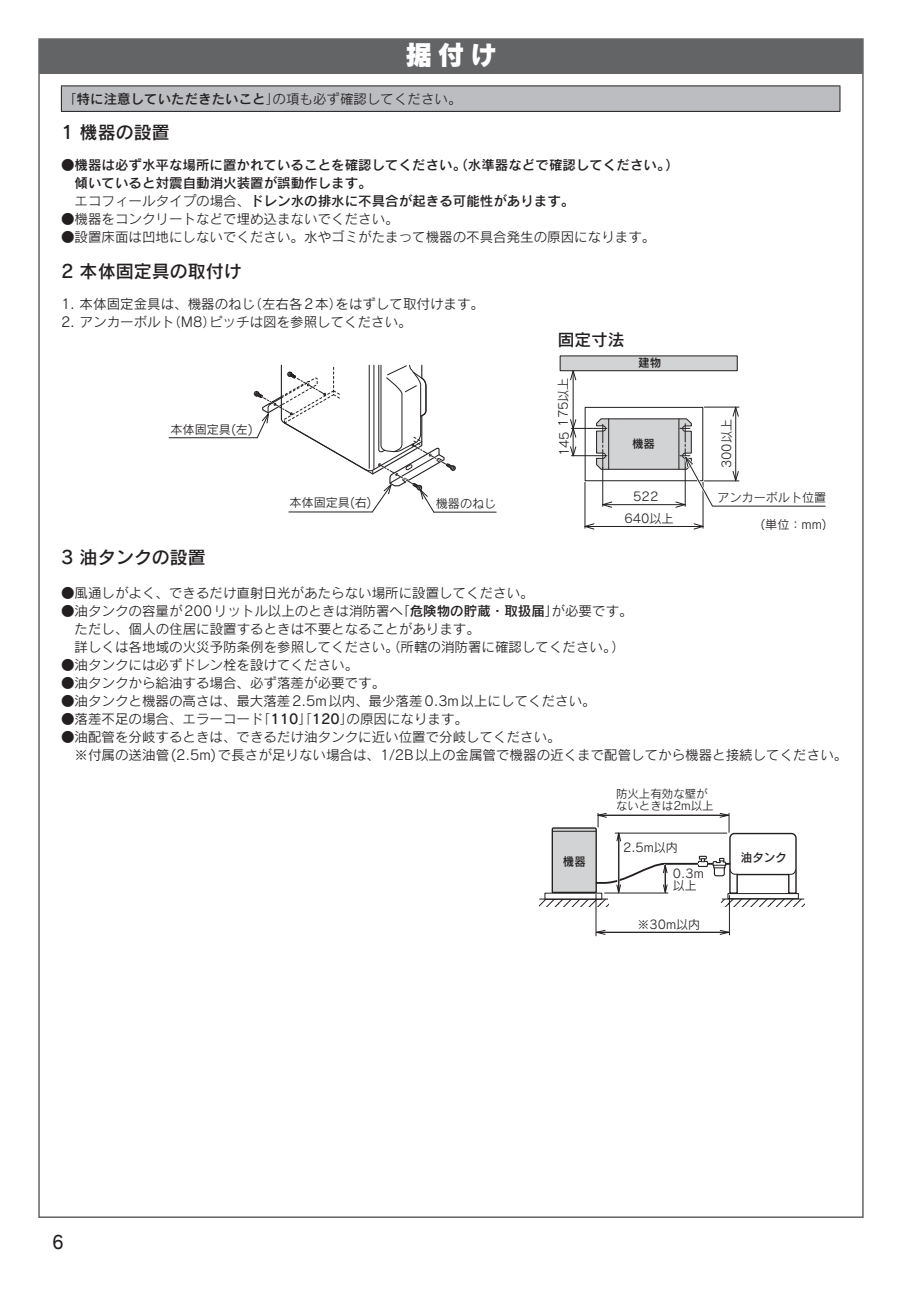
<style>
.page{position:relative;width:919px;height:1289px;background:#fff}
.page>*{position:absolute;margin:0;border:0;box-sizing:border-box;transform-origin:0 0}
.t1{font:27px "Rodin Pro EB 90 pv RKSJ H";color:#fff}
.t2{font:18px "Rodin Pro DB 90 pv RKSJ H";color:#231f20}
.t3{font:18px "Rodin Pro DB 90 pv RKSJ H";color:#231f20;scale:.9 1}
.t4{font:16.65px "Rodin Pro DB 90 pv RKSJ H";color:#231f20}
.t5{font:13.5px/18px "Rodin Pro M 90 pv RKSJ H";color:#231f20}
.t6{font:13.5px/18px "Rodin Pro DB 90 pv RKSJ H";color:#231f20}
.t7{font:12.15px/26.5px "Rodin Pro M 90 pv RKSJ H";color:#231f20;text-align:right}
.t8{font:12px/26.2px "Rodin CID M 90 pv RKSJ H";color:#231f20}
.t9{font:12px "Rodin CID DB 90 pv RKSJ H";color:#231f20;scale:.95 1}
.t10{font:11.55px "Rodin Pro DB 90 pv RKSJ H";color:#231f20}
.t11{font:11.4px/12.3px "Rodin CID M 90 pv RKSJ H";color:#231f20}
.s1{font-family:"Rodin Pro DB 90 pv RKSJ H"}
.s2{font-family:"Rodin Pro M 90 pv RKSJ H"}
</style>
<div class="page">
<div style="left:39px;top:39px;width:823px;height:34px;background:#636466"></div>
<div style="left:61px;top:86px;width:778px;height:25px;background:#bbbdc0"></div>
<hr style="left:61px;top:85px;width:779px;height:1px;background:#231f20">
<svg style="left:61px;top:86px;width:1px;height:25px"></svg>
<svg style="left:839px;top:86px;width:1px;height:25px"></svg>
<hr style="left:61px;top:111px;width:779px;height:1px;background:#231f20">
<div style="left:560px;top:356px;width:177px;height:15px;background:#d1d3d4"></div>
<div style="left:559px;top:355px;width:178px;height:16px;border:1px solid #231f20"></div>
<hr style="left:584px;top:482px;width:1px;height:46px;background:#231f20">
<hr style="left:702px;top:482px;width:1px;height:46px;background:#231f20">
<hr style="left:585px;top:526px;width:118px;height:1px;background:#231f20">
<hr style="left:571px;top:455px;width:36px;height:1px;background:#231f20">
<hr style="left:571px;top:428px;width:36px;height:1px;background:#231f20">
<hr style="left:572px;top:371px;width:1px;height:84px;background:#231f20">
<hr style="left:169px;top:437px;width:88px;height:1px;background:#231f20">
<hr style="left:434px;top:512px;width:62px;height:1px;background:#231f20">
<svg style="left:253px;top:364px;width:203px;height:149px"></svg>
<svg style="left:584px;top:523px;width:10px;height:7px"></svg>
<svg style="left:693px;top:523px;width:11px;height:7px"></svg>
<svg style="left:569px;top:369px;width:7px;height:11px"></svg>
<svg style="left:570px;top:419px;width:6px;height:19px"></svg>
<svg style="left:570px;top:446px;width:6px;height:11px"></svg>
<svg style="left:584px;top:406px;width:242px;height:102px"></svg>
<svg style="left:539px;top:899px;width:69px;height:7px"></svg>
<hr style="left:539px;top:898px;width:69px;height:1px;background:#231f20">
<svg style="left:721px;top:899px;width:83px;height:7px"></svg>
<hr style="left:721px;top:898px;width:83px;height:1px;background:#231f20">
<hr style="left:728px;top:895px;width:2px;height:39px;background:#fff">
<hr style="left:595px;top:894px;width:2px;height:41px;background:#fff">
<hr style="left:729px;top:895px;width:1px;height:39px;background:#231f20">
<hr style="left:595px;top:894px;width:1px;height:41px;background:#231f20">
<svg style="left:719px;top:929px;width:11px;height:5px"></svg>
<svg style="left:595px;top:929px;width:10px;height:5px"></svg>
<hr style="left:596px;top:932px;width:132px;height:1px;background:#231f20">
<svg style="left:544px;top:812px;width:254px;height:87px"></svg>
<h1 class="t1" style="left:405px;top:45px;width:93px">据付け</h1>
<p class="t5" style="left:70px;top:91px;width:393px">｢<span class="s1">特に注意していただきたいこと</span>」の項も必ず確認してください。</p>
<h2 class="t2" style="left:61px;top:126px;width:110px">1 機器の設置</h2>
<p class="t6" style="left:75px;top:157px;width:606px;text-indent:-14px"><span class="s2">●</span>機器は必ず水平な場所に置かれていることを確認してください。（水準器などで確認してください。）傾いていると対震自動消火装置が誤動作します。<br><span class="s2">エコフィールタイプの場合、</span>ドレン水の排水に不具合が起きる可能性があります。</p>
<p class="t5" style="left:61px;top:211px;width:339px">●機器をコンクリートなどで埋め込まないでください。</p>
<p class="t5" style="left:61px;top:229px;width:596px">●設置床面は凹地にしないでください。水やゴミがたまって機器の不具合発生の原因になります。</p>
<h2 class="t2" style="left:61px;top:264px;width:182px">2 本体固定具の取付け</h2>
<p class="t5" style="left:61px;top:297px;width:424px">1. 本体固定金具は、機器のねじ（左右各2本）をはずして取付けます。</p>
<p class="t5" style="left:61px;top:315px;width:352px">2. アンカーボルト（M8）ピッチは図を参照してください。</p>
<p class="t7" style="left:170px;top:417px;width:84px">本体固定具(左)</p>
<p class="t7" style="left:289px;top:491px;width:83px">本体固定具(右)</p>
<p class="t7" style="left:436px;top:492px;width:62px">機器のねじ</p>
<p class="t4" style="left:558px;top:334px;width:68px">固定寸法</p>
<p class="t7" style="left:551px;top:456px;width:80px;rotate:-90deg">145 175以上</p>
<p class="t10" style="left:638px;top:359px;width:25px">建物</p>
<p class="t10" style="left:632px;top:440px;width:25px">機器</p>
<p class="t7" style="left:633px;top:484px;width:27px">522</p>
<p class="t7" style="left:624px;top:506px;width:51px">640以上</p>
<p class="t7" style="left:715px;top:468px;width:51px;rotate:-90deg">300以上</p>
<p class="t7" style="left:717px;top:486px;width:111px">アンカーボルト位置(単位：mm)</p>
<h2 class="t2" style="left:61px;top:550px;width:146px">3 油タンクの設置</h2>
<p class="t5" style="left:61px;top:586px;width:474px">●風通しがよく、できるだけ直射日光があたらない場所に設置してください。</p>
<p class="t5" style="left:75px;top:604px;width:559px;text-indent:-14px">●油タンクの容量が200リットル以上のときは消防署へ｢<span class="s1">危険物の貯蔵・取扱届</span>｣が必要です。ただし、個人の住居に設置するときは不要となることがあります。<br>詳しくは各地域の火災予防条例を参照してください。（所轄の消防署に確認してください。）</p>
<p class="t5" style="left:61px;top:658px;width:298px">●油タンクには必ずドレン栓を設けてください。</p>
<p class="t5" style="left:61px;top:676px;width:325px">●油タンクから給油する場合、必ず落差が必要です。</p>
<p class="t5" style="left:61px;top:694px;width:536px">●油タンクと機器の高さは、最大落差2.5m以内、最少落差0.3m以上にしてください。</p>
<p class="t5" style="left:61px;top:712px;width:408px">●落差不足の場合、エラーコード「<span class="s1">110</span>」「<span class="s1">120</span>」の原因になります。</p>
<p class="t5" style="left:75px;top:730px;width:774px;text-indent:-14px">●油配管を分岐するときは、できるだけ油タンクに近い位置で分岐してください。<br>※付属の送油管 (2.5m)で長さが足りない場合は、1/2B以上の金属管で機器の近くまで配管してから機器と接続してください。</p>
<p class="t11" style="left:616px;top:789px;width:99px">防火上有効な壁がないときは2m以上</p>
<h2 class="t3" style="left:53px;top:1235px;width:14px">6</h2>
<p class="t8" style="left:673px;top:835px;width:32px;text-indent:-50px">2.5m以内<br>0.3m</p>
<p class="t8" style="left:673px;top:873px;width:25px">以上</p>
<p class="t8" style="left:637px;top:912px;width:64px">※30m以内</p>
<p class="t9" style="left:563px;top:856px;width:26px">機器</p>
<p class="t9" style="left:740px;top:852px;width:50px">油タンク</p>
</div>
